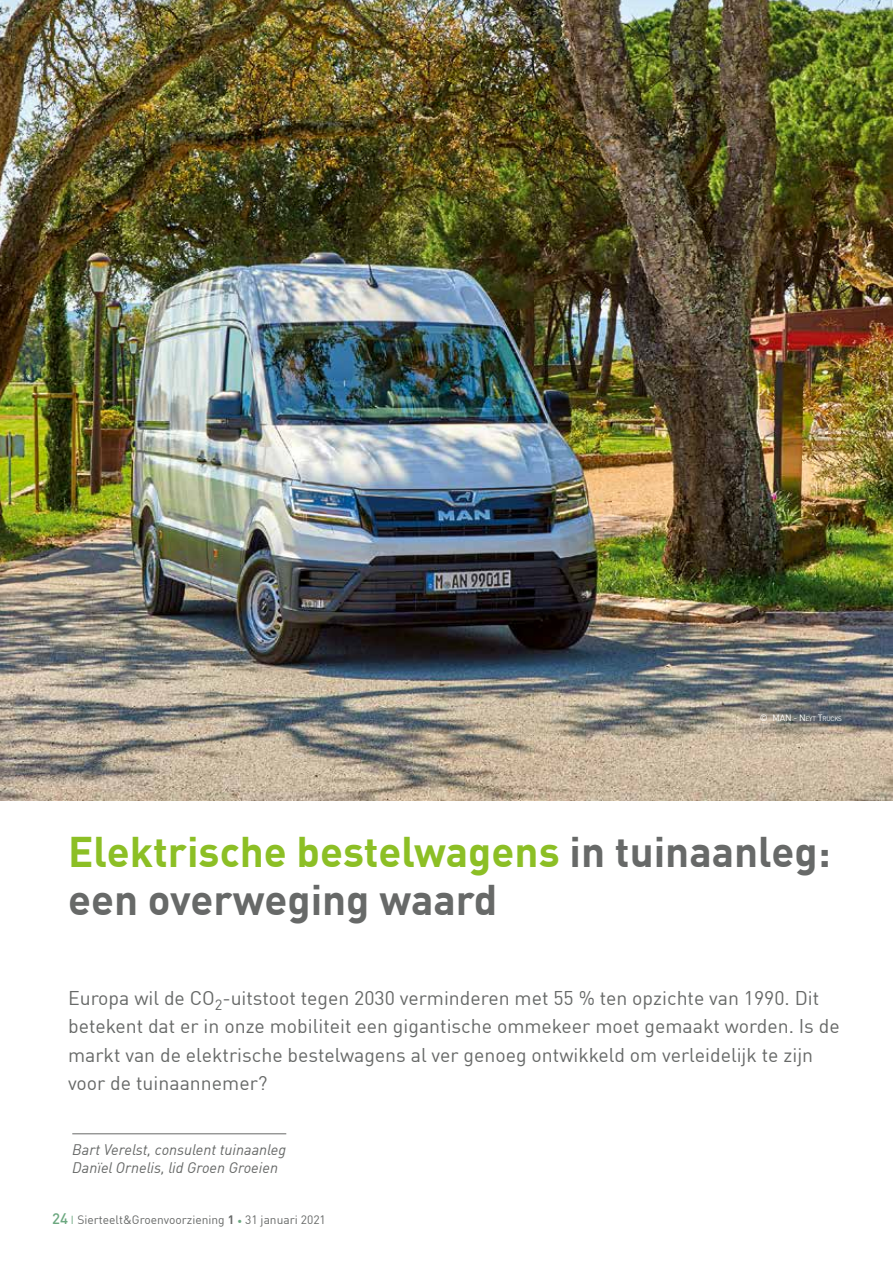
<style>
.page{position:relative;width:893px;height:1263px;background:#fff}
.page>*{position:absolute;margin:0;border:0;box-sizing:border-box;transform-origin:0 0}
.t1{font:700 42px/48px "DIN Offc Pro";color:#676968}
.t2{font:19.5px/28.5px "DIN Offc Pro";color:#676968}
.t3{font:italic 15px/18px "DIN Offc Pro";color:#676968}
.t4{font:12px "DIN Offc Pro";color:#676968}
.t5{font:9px "DIN Offc Pro";color:#fff}
.t6{font:6.3px "DIN Offc Pro";letter-spacing:-.03em;color:#fff}
.s1{font-size:9px}
.s2{color:#8cbf25}
.s3{font-weight:500;font-size:15px;color:#6ca880}
.s4{font-weight:700}
.s5{font-family:"Minion Pro";color:#6ca880}
</style>
<div class="page">
<hr style="left:72px;top:1133px;width:214px;height:1px;background:#676968">
<img style="left:0;top:0;width:893px;height:800px">
<p class="t5" style="left:760px;top:710px;width:20px">© MAN</p>
<p class="t6" style="left:793px;top:713px;width:50px"><span class="s1">- N</span> EYT <span class="s1">T</span>RUCKS</p>
<h1 class="t1" style="left:68px;top:822px;width:764px"><span class="s2">Elektrische bestelwagens</span> in tuinaanleg: een overweging waard</h1>
<p class="t2" style="left:68px;top:981px;width:773px">Europa wil de CO<sub>2</sub>-uitstoot tegen 2030 verminderen met 55 % ten opzichte van 1990. Dit betekent dat er in onze mobiliteit een gigantische ommekeer moet gemaakt worden. Is de markt van de elektrische bestelwagens al ver genoeg ontwikkeld om verleidelijk te zijn voor de tuinaannemer?</p>
<p class="t3" style="left:72px;top:1139px;width:215px">Bart Verelst, consulent tuinaanleg<br>Danïel Ornelis, lid Groen Groeien</p>
<p class="t4" style="left:52px;top:1210px;width:275px"><span class="s3">24</span> Sierteelt&amp;Groenvoorziening <span class="s4">1</span> <span class="s5">•</span> 31 januari 2021</p>
</div>
